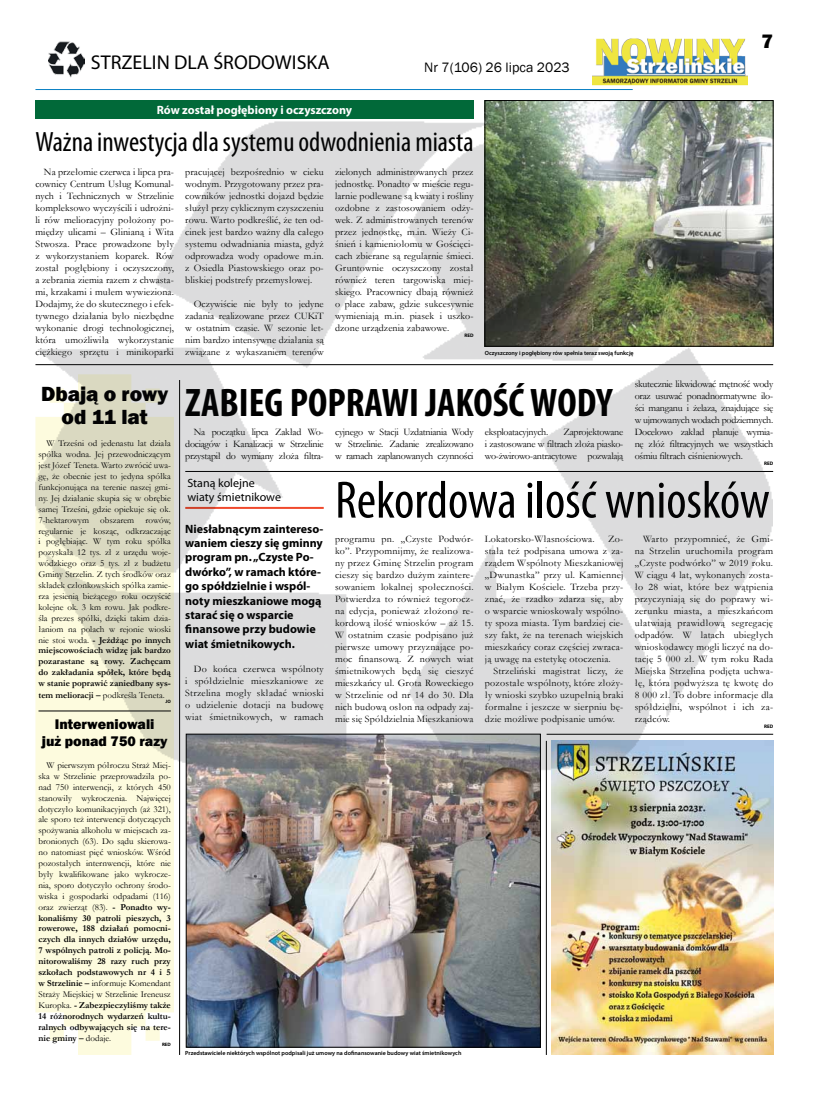
<style>
.page{position:relative;width:820px;height:1106px;background:#fff}
.page>*{position:absolute;margin:0;border:0;box-sizing:border-box;transform-origin:0 0}
.t1{font:condensed 53px "Myriad Pro";color:#000}
.t2{font:700 condensed 40px "Myriad Pro";color:#000}
.t3{font:condensed 28px "Myriad Pro";color:#000}
.t4{font:800 21px/22.9px "Franklin Gothic";color:#000;text-align:center}
.t5{font:20px "Myriad Pro";color:#000}
.t6{font:800 20px "Franklin Gothic";color:#000}
.t7{font:800 14.3px/17.2px "Franklin Gothic";color:#000;text-align:center}
.t8{font:14px "Franklin Gothic";color:#000}
.t9{font:700 12px/14.4px "Myriad Pro";color:#000}
.t10{font:700 12px "Myriad Pro";color:#fff}
.t11{font:12px/14.4px "Myriad Pro";color:#000}
.t12{font:10px/12px "Garamond";letter-spacing:.01em;color:#000;text-align:justify}
.t13{font:10px "Garamond";letter-spacing:-.025em;color:#000}
.t14{font:9.1px/10.9px "Garamond";color:#000;text-align:justify}
.t15{font:600 6px "Myriad Pro";color:#000}
.t16{font:700 5px "Myriad Pro";color:#000}
.t17{font:700 4.8px "Myriad Pro";color:#000}
.s1{font-weight:700}
</style>
<div class="page">
<div style="left:35px;top:101px;width:438px;height:18px;background:#016939"></div>
<svg style="left:35px;top:417px;width:139px;height:637px;background:#fdfbe0"></svg>
<hr style="left:35px;top:89px;width:597px;height:1px;background:#077ec3">
<img style="left:592px;top:38px;width:155px;height:47px">
<img style="left:48px;top:41px;width:36px;height:36px">
<img style="left:486px;top:102px;width:285px;height:6px">
<img style="left:188px;top:782px;width:350px;height:263px">
<hr style="left:179px;top:380px;width:1px;height:674px;background:#000">
<hr style="left:35px;top:364px;width:737px;height:1px;background:#000">
<img style="left:551px;top:782px;width:221px;height:272px">
<hr style="left:546px;top:741px;width:1px;height:313px;background:#000">
<img style="left:36px;top:108px;width:736px;height:674px">
<h3 class="t5" style="left:91px;top:50px;width:240px">STRZELIN DLA ŚRODOWISKA</h3>
<h3 class="t8" style="left:424px;top:59px;width:147px">Nr 7(106) 26 lipca 2023</h3>
<p class="t10" style="left:157px;top:102px;width:197px">Rów został pogłębiony i oczyszczony</p>
<h3 class="t3" style="left:35px;top:125px;width:439px">Ważna inwestycja dla systemu odwodnienia miasta</h3>
<p class="t12" style="left:185px;top:166px;width:140px">pracującej bezpośrednio w cieku wodnym. Przygotowany przez pra&shy;cowników jednostki dojazd będzie służył przy cyklicznym czyszczeniu rowu. Warto podkreślić, że ten od&shy;cinek jest bardzo ważny dla całego systemu odwadniania miasta, gdyż odprowadza wody opadowe m.in. z Osiedla Piastowskiego oraz po&shy;bliskiej podstrefy przemysłowej.</p>
<p class="t12" style="left:185px;top:298px;width:140px;text-indent:9px">Oczywiście nie były to jedyne zadania realizowane przez CUKiT w ostatnim czasie. W sezonie let&shy;nim bardzo intensywne działania są związane z wykaszaniem terenów</p>
<p class="t12" style="left:335px;top:166px;width:140px">zielonych administrowanych przez jednostkę. Ponadto w mieście regu&shy;larnie podlewane są kwiaty i rośliny ozdobne z zastosowaniem odży&shy;wek. Z administrowanych terenów przez jednostkę, m.in. Wieży Ci&shy;śnień i kamieniołomu w Gościęci&shy;cach zbierane są regularnie śmieci.<br>Gruntownie oczyszczony został również teren targowiska miej&shy;skiego. Pracownicy dbają również o place zabaw, gdzie sukcesywnie wymieniają m.in. piasek i uszko&shy;dzone urządzenia zabawowe.</p>
<p class="t16" style="left:464px;top:332px;width:11px">RED</p>
<p class="t12" style="left:35px;top:166px;width:140px;text-indent:9px">Na przełomie czerwca i lipca pra&shy;cownicy Centrum Usług Komunal&shy;nych i Technicznych w Strzelinie kompleksowo wyczyścili i udrożni&shy;li rów melioracyjny położony po&shy;między ulicami – Glinianą i Wita Stwosza. Prace prowadzone były z wykorzystaniem koparek. Rów został pogłębiony i oczyszczony, a zebrania ziemia razem z chwasta&shy;mi, krzakami i mułem wywieziona.<br>Dodajmy, że do skutecznego i efek&shy;tywnego działania było niezbędne wykonanie drogi technologicznej, która umożliwiła wykorzystanie ciężkiego sprzętu i minikoparki</p>
<p class="t15" style="left:484px;top:349px;width:150px">Oczyszczony i pogłębiony rów spełnia teraz swoją funkcję</p>
<h3 class="t6" style="left:761px;top:28px;width:13px">7</h3>
<h3 class="t4" style="left:41px;top:382px;width:129px">Dbają o rowy od 11 lat</h3>
<p class="t14" style="left:38px;top:438px;width:134px;text-indent:8px">W Trześni od jedenastu lat działa spółka wodna. Jej przewodniczącym jest Józef Teneta. Warto zwrócić uwa&shy;gę, że obecnie jest to jedyna spółka funkcjonująca na terenie naszej gmi&shy;ny. Jej działanie skupia się w obrębie samej Trześni, gdzie opiekuje się ok.<br>7-hektarowym obszarem rowów, regularnie je kosząc, odkrzaczając i pogłębiając. W tym roku spółka pozyskała 12 tys. zł z urzędu woje&shy;wódzkiego oraz 5 tys. zł z budżetu Gminy Strzelin. Z tych środków oraz składek członkowskich spółka zamie&shy;rza jesienią bieżącego roku oczyścić kolejne ok. 3 km rowu. Jak podkre&shy;śla prezes spółki, dzięki takim dzia&shy;łaniom na polach w rejonie wioski nie stoi woda. <span class="s1">- Jeżdżąc po innych miejscowościach widzę jak bardzo pozarastane są rowy. Zachęcam do zakładania spółek, które będą w stanie poprawić zaniedbany sys&shy;tem melioracji –</span> podkreśla Teneta.</p>
<p class="t17" style="left:165px;top:698px;width:7px">JO</p>
<h3 class="t7" style="left:42px;top:715px;width:127px">Interweniowali<br>już ponad 750 razy</h3>
<p class="t14" style="left:38px;top:759px;width:134px;text-indent:8px">W pierwszym półroczu Straż Miej&shy;ska w Strzelinie przeprowadziła po&shy;nad 750 interwencji, z których 450 stanowiły wykroczenia. Najwięcej dotyczyło komunikacyjnych (aż 321), ale sporo też interwencji dotyczących spożywania alkoholu w miejscach za&shy;bronionych (63). Do sądu skierowa&shy;no natomiast pięć wniosków. Wśród pozostałych internwencji, które nie były kwalifikowane jako wykrocze&shy;nia, sporo dotyczyło ochrony środo&shy;wiska i gospodarki odpadami (116) oraz zwierząt (83). <span class="s1">- Ponadto wy&shy;konaliśmy 30 patroli pieszych, 3 rowerowe, 188 działań pomocni&shy;czych dla innych działów urzędu, 7 wspólnych patroli z policją. Mo&shy;nitorowaliśmy 28 razy ruch przy szkołach podstawowych nr 4 i 5 w Strzelinie –</span> informuje Komendant Straży Miejskiej w Strzelinie Ireneusz Kuropka. <span class="s1">- Zabezpieczyliśmy także 14 różnorodnych wydarzeń kultu&shy;ralnych odbywających się na tere&shy;nie gminy –</span> dodaje.</p>
<p class="t17" style="left:162px;top:1041px;width:10px">RED</p>
<h2 class="t2" style="left:185px;top:378px;width:428px">ZABIEG POPRAWI JAKOŚĆ WODY</h2>
<p class="t12" style="left:335px;top:426px;width:140px">cyjnego w Stacji Uzdatniania Wody w Strzelinie. Zadanie zrealizowano w ramach zaplanowanych czynności</p>
<p class="t13" style="left:484px;top:425px;width:65px">eksploatacyjnych.</p>
<p class="t12" style="left:185px;top:426px;width:140px;text-indent:9px">Na początku lipca Zakład Wo&shy;dociągów i Kanalizacji w Strzelinie przystąpił do wymiany złoża filtra-</p>
<p class="t12" style="left:484px;top:426px;width:140px;text-indent:79px">Zaprojektowane i zastosowane w filtrach złoża piasko&shy;wo-żwirowo-antracytowe pozwalają</p>
<p class="t12" style="left:634px;top:377px;width:140px">skutecznie likwidować mętność wody oraz usuwać ponadnormatywne ilo&shy;ści manganu i żelaza, znajdujące się w ujmowanych wodach podziemnych.<br>Docelowo zakład planuje wymia&shy;nę złóż filtracyjnych we wszystkich ośmiu filtrach ciśnieniowych.</p>
<p class="t16" style="left:763px;top:459px;width:11px">RED</p>
<p class="t11" style="left:187px;top:475px;width:95px">Staną kolejne wiaty śmietnikowe</p>
<h1 class="t1" style="left:335px;top:468px;width:436px">Rekordowa ilość wniosków</h1>
<p class="t12" style="left:335px;top:532px;width:140px">programu pn. „Czyste Podwór&shy;ko”. Przypomnijmy, że realizowa&shy;ny przez Gminę Strzelin program cieszy się bardzo dużym zaintere&shy;sowaniem lokalnej społeczności.<br>Potwierdza to również tegorocz&shy;na edycja, ponieważ złożono re&shy;kordową ilość wniosków – aż 15.<br>W ostatnim czasie podpisano już pierwsze umowy przyznające po&shy;moc finansową. Z nowych wiat śmietnikowych będą się cieszyć mieszkańcy ul. Grota Roweckiego w Strzelinie od nr 14 do 30. Dla nich budową osłon na odpady zaj&shy;mie się Spółdzielnia Mieszkaniowa</p>
<p class="t12" style="left:484px;top:532px;width:111px">Lokatorsko-Własnościowa.</p>
<p class="t9" style="left:185px;top:521px;width:139px">Niesłabnącym zaintereso&shy;waniem cieszy się gminny program pn. „Czyste Po&shy;dwórko”, w ramach które&shy;go spółdzielnie i wspól&shy;noty mieszkaniowe mogą starać się o wsparcie finansowe przy budowie wiat śmietnikowych.</p>
<p class="t12" style="left:185px;top:662px;width:140px;text-indent:9px">Do końca czerwca wspólnoty i spółdzielnie mieszkaniowe ze Strzelina mogły składać wnioski o udzielenie dotacji na budowę wiat śmietnikowych, w ramach</p>
<p class="t12" style="left:484px;top:532px;width:140px;text-indent:123px">Zo&shy;stała też podpisana umowa z za&shy;rządem Wspólnoty Mieszkaniowej „Dwunastka” przy ul. Kamiennej w Białym Kościele. Trzeba przy&shy;znać, że rzadko zdarza się, aby o wsparcie wnioskowały wspólno&shy;ty spoza miasta. Tym bardziej cie&shy;szy fakt, że na terenach wiejskich mieszkańcy coraz częściej zwraca&shy;ją uwagę na estetykę otoczenia.</p>
<p class="t12" style="left:484px;top:664px;width:140px;text-indent:9px">Strzeliński magistrat liczy, że pozostałe wspólnoty, które złoży&shy;ły wnioski szybko uzupełnią braki formalne i jeszcze w sierpniu bę&shy;dzie możliwe podpisanie umów.</p>
<p class="t12" style="left:634px;top:532px;width:140px;text-indent:9px">Warto przypomnieć, że Gmi&shy;na Strzelin uruchomiła program „Czyste podwórko” w 2019 roku.<br>W ciągu 4 lat, wykonanych zosta&shy;ło 28 wiat, które bez wątpienia przyczyniają się do poprawy wi&shy;zerunku miasta, a mieszkańcom ułatwiają prawidłową segregację odpadów. W latach ubiegłych wnioskodawcy mogli liczyć na do&shy;tację 5 000 zł. W tym roku Rada Miejska Strzelina podjęta uchwa&shy;łę, która podwyższa tę kwotę do 8 000 zł. To dobre informacje dla spółdzielni, wspólnot i ich za&shy;rządców.</p>
<p class="t16" style="left:763px;top:723px;width:11px">RED</p>
<p class="t15" style="left:185px;top:1049px;width:277px">Przedstawiciele niektórych wspólnot podpisali już umowy na dofinansowanie budowy wiat śmietnikowych</p>
</div>
